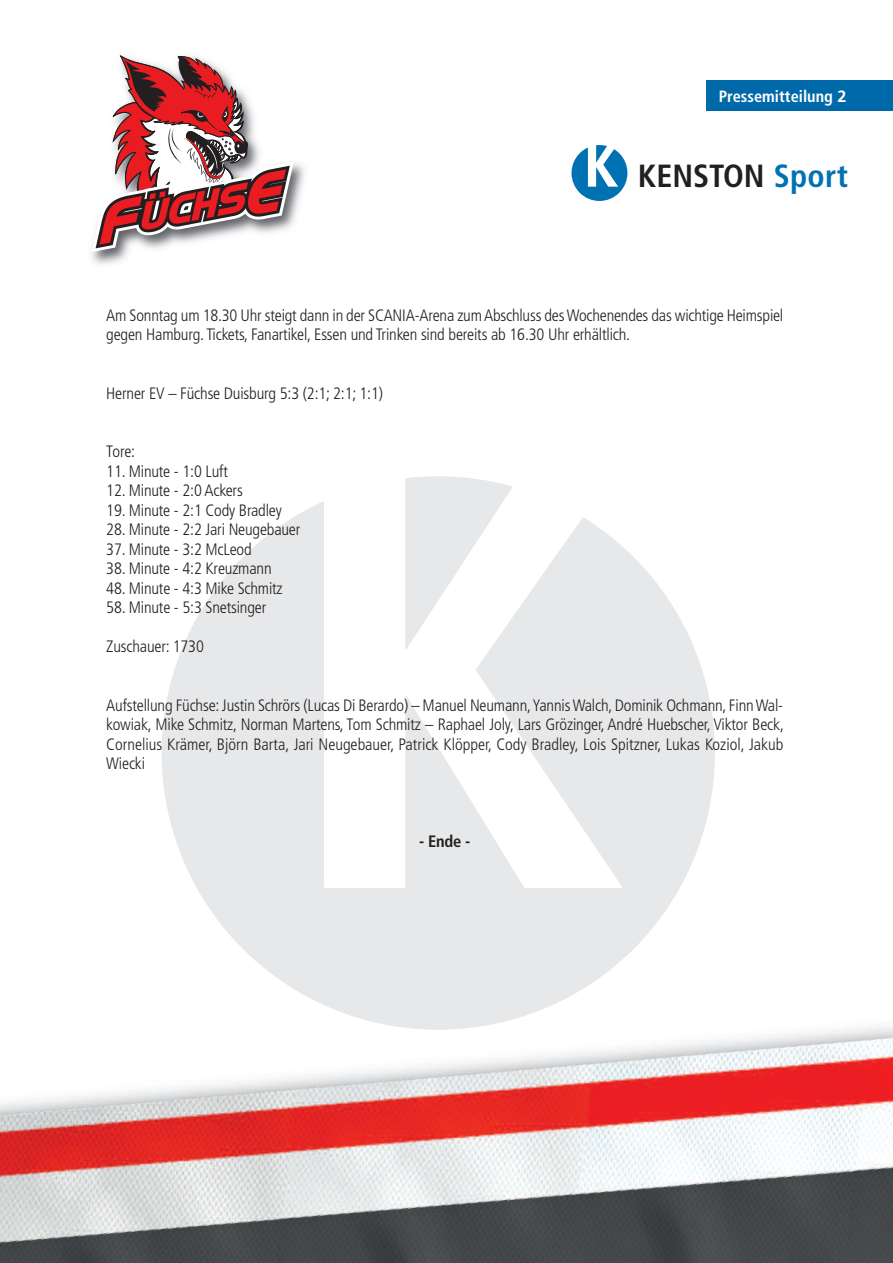
<style>
.page{position:relative;width:893px;height:1263px;background:#fff}
.page>*{position:absolute;margin:0;border:0;box-sizing:border-box;transform-origin:0 0}
.t1{font:700 condensed 32.1px "Frutiger";color:#231f20}
.t2{font:300 condensed 16.5px/19.5px "Frutiger";letter-spacing:-.01em;color:#231f20}
.t3{font:700 condensed 16.5px "Frutiger";color:#231f20}
.t4{font:700 condensed 16.35px "Frutiger";color:#fff}
.s1{font-stretch:normal}
.s2{color:#0071b3}
</style>
<div class="page">
<svg style="left:405px;top:476px;width:108px;height:25px;background:#eaebec"></svg>
<svg style="left:162px;top:501px;width:553px;height:382px;fill:#e7e8e9"></svg>
<div style="left:706px;top:81px;width:187px;height:30px;background:#0069a9"></div>
<svg style="left:571px;top:145px;width:56px;height:56px"></svg>
<img style="left:91px;top:163px;width:214px;height:102px">
<svg style="left:92px;top:55px;width:202px;height:197px"></svg>
<img style="left:0;top:904px;width:893px;height:359px">
<img style="left:225px;top:929px;width:385px;height:101px">
<p class="t4" style="left:719px;top:89px;width:129px">Pressemitteilung <span class="s1">2</span></p>
<h1 class="t1" style="left:638px;top:163px;width:212px">KENSTON <span class="s2">Sport</span></h1>
<p class="t2" style="left:106px;top:306px;width:678px">Am Sonntag um 18.30 Uhr steigt dann in der SCANIA-Arena zumAbschluss desWochenendes das wichtige Heimspiel gegen Hamburg. Tickets, Fanartikel, Essen und Trinken sind bereits ab 16.30 Uhr erhältlich.</p>
<p class="t2" style="left:106px;top:384px;width:278px">Herner EV – Füchse Duisburg 5:3 (2:1; 2:1; 1:1)</p>
<p class="t2" style="left:106px;top:443px;width:30px">Tore:</p>
<p class="t2" style="left:106px;top:462px;width:123px">11. Minute - 1:0 Luft</p>
<p class="t2" style="left:106px;top:482px;width:138px">12. Minute - 2:0 Ackers</p>
<p class="t2" style="left:106px;top:501px;width:177px">19. Minute - 2:1 Cody Bradley</p>
<p class="t2" style="left:106px;top:521px;width:196px">28. Minute - 2:2 Jari Neugebauer</p>
<p class="t2" style="left:106px;top:540px;width:147px">37. Minute - 3:2 McLeod</p>
<p class="t2" style="left:106px;top:560px;width:167px">38. Minute - 4:2 Kreuzmann</p>
<p class="t2" style="left:106px;top:579px;width:178px">48. Minute - 4:3 Mike Schmitz</p>
<p class="t2" style="left:106px;top:599px;width:161px">58. Minute - 5:3 Snetsinger</p>
<p class="t2" style="left:106px;top:638px;width:99px">Zuschauer: 1730</p>
<p class="t2" style="left:106px;top:696px;width:679px;text-align:justify">Aufstellung Füchse: Justin Schrörs (Lucas Di Berardo) – Manuel Neumann,YannisWalch, Dominik Ochmann, FinnWal&shy;kowiak, Mike Schmitz, Norman Martens, Tom Schmitz – Raphael Joly, Lars Grözinger, André Huebscher, Viktor Beck, Cornelius Krämer, Björn Barta, Jari Neugebauer, Patrick Klöpper, Cody Bradley, Lois Spitzner, Lukas Koziol, Jakub Wiecki</p>
<p class="t3" style="left:419px;top:835px;width:53px">- Ende -</p>
</div>
